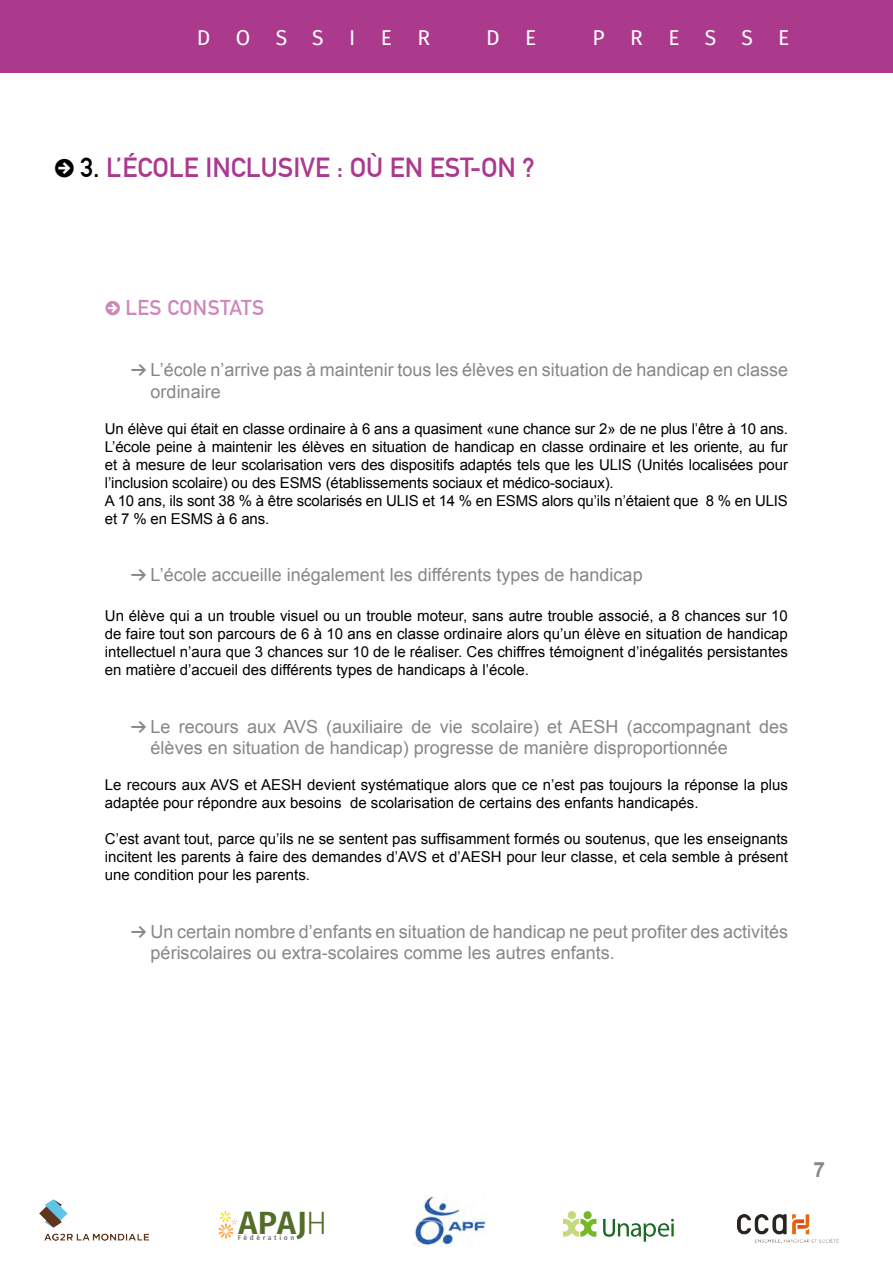
<style>
.page{position:relative;width:893px;height:1263px;background:#fff}
.page>*{position:absolute;margin:0;border:0;box-sizing:border-box;transform-origin:0 0}
.t1{font:600 32.25px "Fira Sans";color:#536e28}
.t2{font:700 27px "DIN Alternate";color:#ab398e}
.t3{font:21px "Fira Sans";letter-spacing:1.21em;color:#fff}
.t4{font:700 21px "DIN Alternate";letter-spacing:.02em;color:#cd88bb}
.t5{font:700 21px "Arial";color:#878787}
.t6{font:18px/21.6px "Arial";color:#878787}
.t7{font:15px/18px "Arial";color:#000;text-align:justify}
.t8{font:600 6.75px "Fira Sans";letter-spacing:.385em;color:#74777b}
.s1{font-family:"Klavika Arrows";color:#000}
.s2{color:#000}
.s3{font-family:"Klavika Arrows"}
.s4{font-family:"Klavika Arrows";font-weight:700}
.s5{font-weight:300}
</style>
<div class="page">
<div style="left:568px;top:1211px;width:8px;height:8px;background:#c5d97f;border-radius:50%"></div>
<svg style="left:563px;top:1219px;width:33px;height:18px"></svg>
<div style="left:583px;top:1211px;width:9px;height:8px;background:#76b82a;border-radius:50%"></div>
<svg style="left:603px;top:1219px;width:71px;height:23px"></svg>
<svg style="left:219px;top:1211px;width:18px;height:27px"></svg>
<img style="left:738px;top:1214px;width:101px;height:28px">
<img style="left:40px;top:1199px;width:108px;height:42px">
<img style="left:414px;top:1195px;width:71px;height:52px">
<div style="left:0;top:0;width:893px;height:72px;background:#ab3a8d"></div>
<p class="t3" style="left:197px;top:22px;width:235px">DOSSIER</p>
<p class="t3" style="left:486px;top:22px;width:52px">D E</p>
<p class="t3" style="left:593px;top:22px;width:198px">PRESSE</p>
<p class="t2" style="left:54px;top:147px;width:483px"><span class="s1">R</span> <span class="s2">3.</span> L’ÉCOLE INCLUSIVE : OÙ EN EST-ON ?</p>
<p class="t4" style="left:105px;top:292px;width:161px"><span class="s3">R</span> LES CONSTATS</p>
<p class="t6" style="left:151px;top:359px;width:639px;text-indent:-20px"><span class="s4">B</span> L’école n’arrive pas à maintenir tous les élèves en situation de handicap en classe ordinaire</p>
<p class="t7" style="left:105px;top:420px;width:685px">Un élève qui était en classe ordinaire à 6 ans a quasiment «une chance sur 2» de ne plus l’être à 10 ans.<br>L’école peine à maintenir les élèves en situation de handicap en classe ordinaire et les oriente, au fur et à mesure de leur scolarisation vers des dispositifs adaptés tels que les ULIS (Unités localisées pour l’inclusion scolaire) ou des ESMS (établissements sociaux et médico-sociaux).</p>
<p class="t7" style="left:105px;top:492px;width:684px">A 10 ans, ils sont 38 % à être scolarisés en ULIS et 14 % en ESMS alors qu’ils n’étaient que 8 % en ULIS et 7 % en ESMS à 6 ans.</p>
<p class="t6" style="left:130px;top:564px;width:514px"><span class="s4">B</span> L’école accueille inégalement les différents types de handicap</p>
<p class="t7" style="left:105px;top:607px;width:685px">Un élève qui a un trouble visuel ou un trouble moteur, sans autre trouble associé, a 8 chances sur 10 de faire tout son parcours de 6 à 10 ans en classe ordinaire alors qu’un élève en situation de handicap intellectuel n’aura que 3 chances sur 10 de le réaliser. Ces chiffres témoignent d’inégalités persistantes en matière d’accueil des différents types de handicaps à l’école.</p>
<p class="t6" style="left:151px;top:716px;width:639px;text-indent:-20px"><span class="s4">B</span> Le recours aux AVS (auxiliaire de vie scolaire) et AESH (accompagnant des élèves en situation de handicap) progresse de manière disproportionnée</p>
<p class="t7" style="left:105px;top:776px;width:685px">Le recours aux AVS et AESH devient systématique alors que ce n’est pas toujours la réponse la plus adaptée pour répondre aux besoins de scolarisation de certains des enfants handicapés.</p>
<p class="t7" style="left:105px;top:830px;width:685px">C’est avant tout, parce qu’ils ne se sentent pas suffisamment formés ou soutenus, que les enseignants incitent les parents à faire des demandes d’AVS et d’AESH pour leur classe, et cela semble à présent une condition pour les parents.</p>
<p class="t6" style="left:151px;top:921px;width:639px;text-indent:-20px"><span class="s4">B</span> Un certain nombre d’enfants en situation de handicap ne peut profiter des activités périscolaires ou extra-scolaires comme les autres enfants.</p>
<p class="t1" style="left:239px;top:1196px;width:90px">APAJ<span class="s5">H</span></p>
<p class="t8" style="left:238px;top:1232px;width:58px">Fédération</p>
<p class="t5" style="left:813px;top:1156px;width:13px">7</p>
</div>
